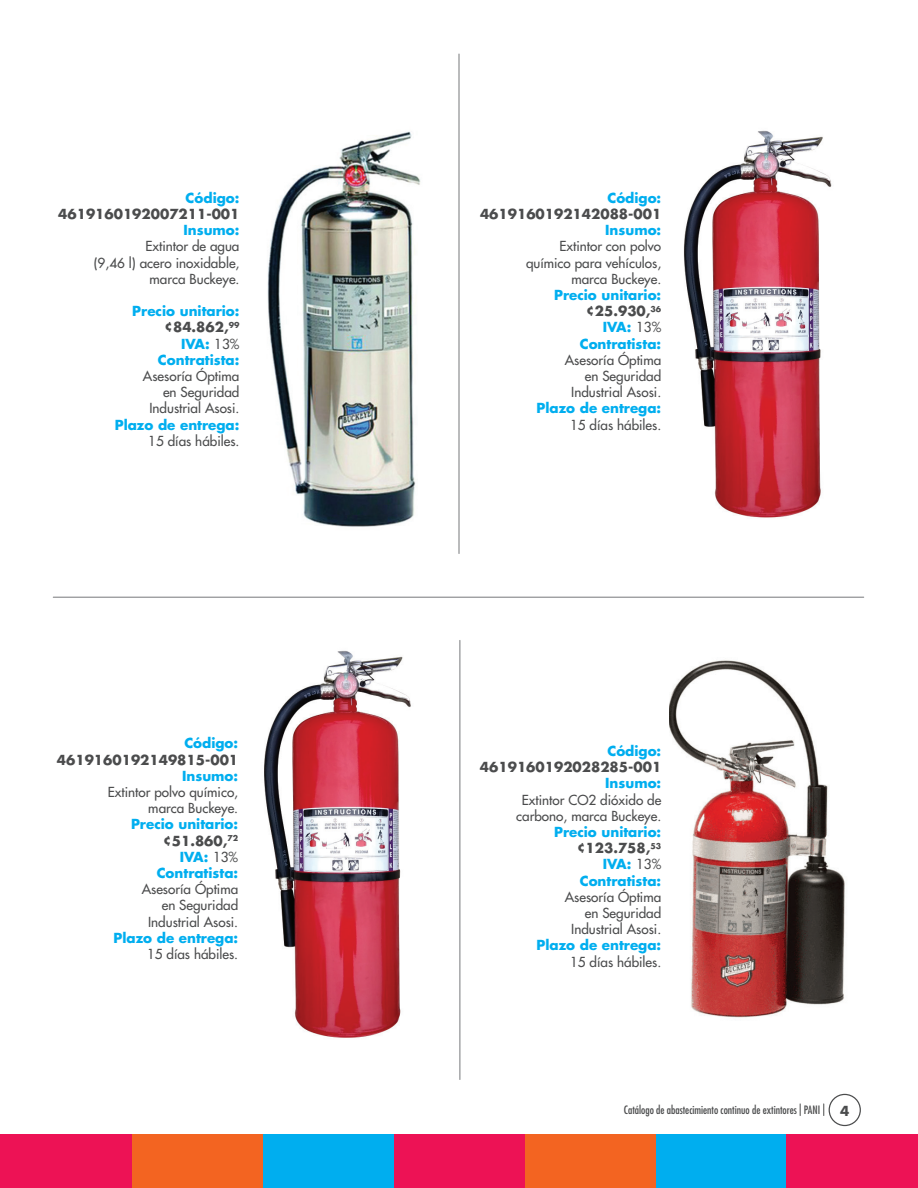
<style>
.page{position:relative;width:918px;height:1188px;background:#fff}
.page>*{position:absolute;margin:0;border:0;box-sizing:border-box;transform-origin:0 0}
.t1{font:13.5px/16.2px "Futura";color:#4b4c4d;text-align:center}
.t2{font:700 13.5px "Futura";color:#00aeef}
.t3{font:700 13.5px "Futura";color:#4b4c4d}
.t4{font:condensed 11.25px "Futura";color:#4b4c4d}
.s1{font-weight:400;color:#4b4c4d}
</style>
<div class="page">
<div style="left:786px;top:1134px;width:132px;height:54px;background:#ed1255"></div>
<div style="left:655px;top:1134px;width:131px;height:54px;background:#00aeef"></div>
<div style="left:524px;top:1134px;width:132px;height:54px;background:#f36421"></div>
<div style="left:393px;top:1134px;width:132px;height:54px;background:#ed1255"></div>
<div style="left:262px;top:1134px;width:131px;height:54px;background:#00aeef"></div>
<div style="left:131px;top:1134px;width:132px;height:54px;background:#f36421"></div>
<div style="left:0;top:1134px;width:132px;height:54px;background:#ed1255"></div>
<hr style="left:53px;top:597px;width:811px;height:1px;background:#76787b">
<svg style="left:823px;top:1104px;width:1px;height:12px"></svg>
<svg style="left:800px;top:1104px;width:1px;height:12px"></svg>
<div style="left:829px;top:1094px;width:32px;height:32px;border:1px solid #4b4c4d;border-radius:50%"></div>
<hr style="left:459px;top:54px;width:1px;height:500px;background:#76787b">
<img style="left:267px;top:131px;width:154px;height:396px">
<img style="left:683px;top:130px;width:149px;height:388px">
<img style="left:264px;top:650px;width:147px;height:388px">
<img style="left:670px;top:660px;width:175px;height:358px">
<hr style="left:459px;top:640px;width:1px;height:440px;background:#76787b">
<p class="t2" style="left:186px;top:189px;width:55px">Código:</p>
<p class="t3" style="left:58px;top:205px;width:183px">4619160192007211-001</p>
<p class="t2" style="left:183px;top:221px;width:58px">Insumo:</p>
<p class="t1" style="left:146px;top:238px;width:95px">Extintor de agua</p>
<p class="t1" style="left:94px;top:255px;width:147px">(9,46 l) acero inoxidable,</p>
<p class="t1" style="left:150px;top:271px;width:91px">marca Buckeye.</p>
<p class="t2" style="left:132px;top:302px;width:109px">Precio unitario:</p>
<p class="t3" style="left:164px;top:318px;width:77px">¢84.862,<sup>99</sup></p>
<p class="t2" style="left:181px;top:335px;width:60px">IVA: <span class="s1">13%</span></p>
<p class="t2" style="left:158px;top:351px;width:83px">Contratista:</p>
<p class="t1" style="left:143px;top:368px;width:98px">Asesoría Óptima</p>
<p class="t1" style="left:163px;top:384px;width:78px">en Seguridad</p>
<p class="t1" style="left:149px;top:400px;width:92px">Industrial Asosi.</p>
<p class="t2" style="left:115px;top:416px;width:126px">Plazo de entrega:</p>
<p class="t1" style="left:148px;top:433px;width:93px">15 días hábiles.</p>
<p class="t2" style="left:184px;top:734px;width:55px">Código:</p>
<p class="t3" style="left:57px;top:751px;width:183px">4619160192149815-001</p>
<p class="t2" style="left:182px;top:767px;width:58px">Insumo:</p>
<p class="t1" style="left:108px;top:784px;width:132px">Extintor polvo químico,</p>
<p class="t1" style="left:148px;top:800px;width:91px">marca Buckeye.</p>
<p class="t2" style="left:131px;top:815px;width:109px">Precio unitario:</p>
<p class="t3" style="left:163px;top:832px;width:77px">¢51.860,<sup>72</sup></p>
<p class="t2" style="left:180px;top:848px;width:60px">IVA: <span class="s1">13%</span></p>
<p class="t2" style="left:157px;top:864px;width:83px">Contratista:</p>
<p class="t1" style="left:142px;top:881px;width:98px">Asesoría Óptima</p>
<p class="t1" style="left:162px;top:897px;width:78px">en Seguridad</p>
<p class="t1" style="left:148px;top:914px;width:92px">Industrial Asosi.</p>
<p class="t2" style="left:113px;top:929px;width:126px">Plazo de entrega:</p>
<p class="t1" style="left:147px;top:946px;width:93px">15 días hábiles.</p>
<p class="t2" style="left:607px;top:189px;width:55px">Código:</p>
<p class="t3" style="left:480px;top:205px;width:183px">4619160192142088-001</p>
<p class="t2" style="left:605px;top:221px;width:58px">Insumo:</p>
<p class="t1" style="left:559px;top:238px;width:103px">Extintor con polvo</p>
<p class="t1" style="left:526px;top:255px;width:137px">químico para vehículos,</p>
<p class="t1" style="left:571px;top:271px;width:91px">marca Buckeye.</p>
<p class="t2" style="left:554px;top:286px;width:109px">Precio unitario:</p>
<p class="t3" style="left:586px;top:302px;width:77px">¢25.930,<sup>36</sup></p>
<p class="t2" style="left:603px;top:318px;width:60px">IVA: <span class="s1">13%</span></p>
<p class="t2" style="left:580px;top:335px;width:83px">Contratista:</p>
<p class="t1" style="left:565px;top:352px;width:98px">Asesoría Óptima</p>
<p class="t1" style="left:585px;top:368px;width:78px">en Seguridad</p>
<p class="t1" style="left:571px;top:384px;width:92px">Industrial Asosi.</p>
<p class="t2" style="left:537px;top:399px;width:126px">Plazo de entrega:</p>
<p class="t1" style="left:570px;top:417px;width:93px">15 días hábiles.</p>
<p class="t2" style="left:607px;top:742px;width:55px">Código:</p>
<p class="t3" style="left:480px;top:758px;width:183px">4619160192028285-001</p>
<p class="t2" style="left:605px;top:774px;width:58px">Insumo:</p>
<p class="t1" style="left:516px;top:792px;width:147px">Extintor CO2 dióxido de carbono, marca Buckeye.</p>
<p class="t2" style="left:554px;top:823px;width:109px">Precio unitario:</p>
<p class="t3" style="left:576px;top:839px;width:86px">¢123.758,<sup>53</sup></p>
<p class="t2" style="left:603px;top:855px;width:60px">IVA: <span class="s1">13%</span></p>
<p class="t2" style="left:580px;top:871px;width:83px">Contratista:</p>
<p class="t1" style="left:565px;top:889px;width:98px">Asesoría Óptima</p>
<p class="t1" style="left:585px;top:905px;width:78px">en Seguridad</p>
<p class="t1" style="left:571px;top:921px;width:92px">Industrial Asosi.</p>
<p class="t2" style="left:537px;top:936px;width:126px">Plazo de entrega:</p>
<p class="t1" style="left:570px;top:954px;width:93px">15 días hábiles.</p>
<p class="t4" style="left:624px;top:1103px;width:198px">Catálogo de abastecimiento continuo de extintores PANI</p>
<p class="t3" style="left:840px;top:1102px;width:11px">4</p>
</div>
